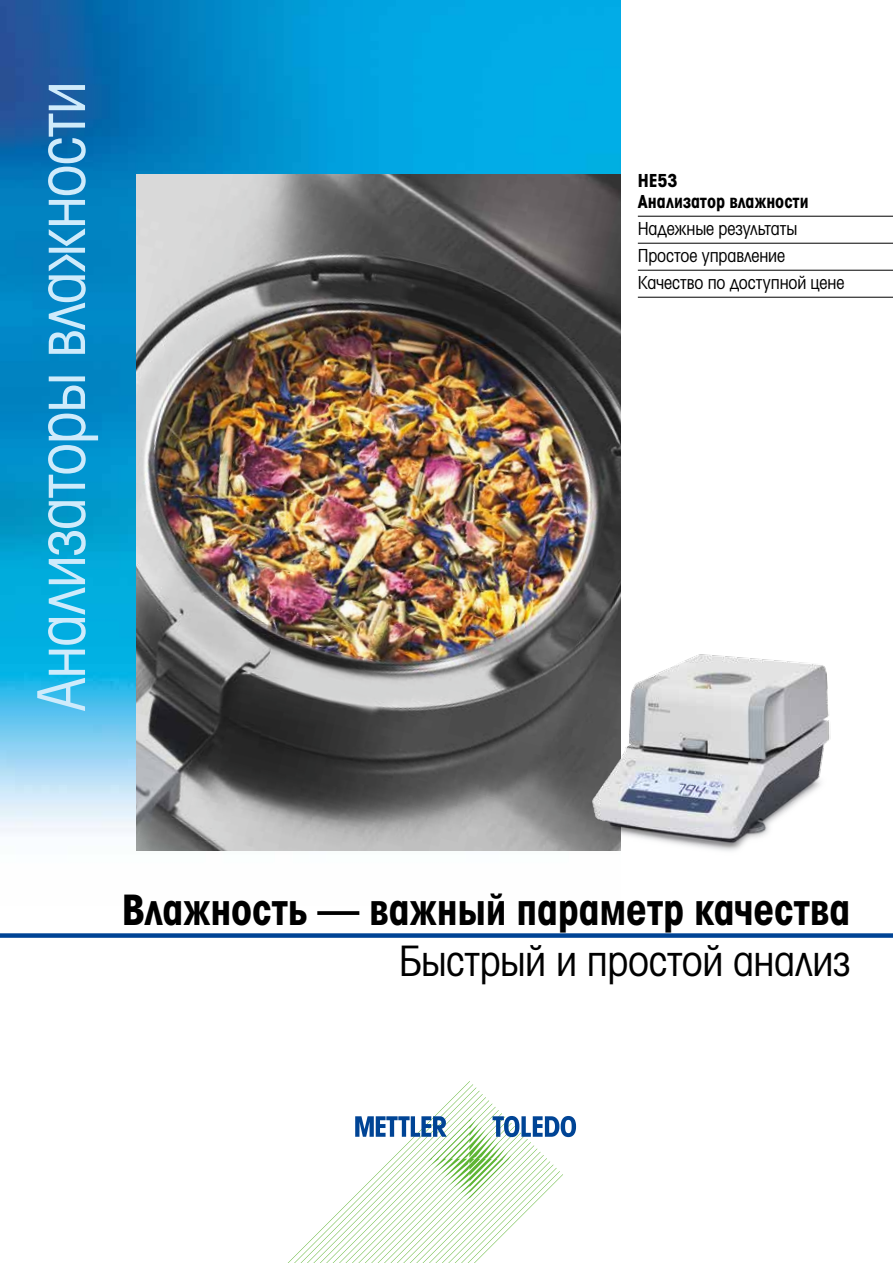
<style>
.page{position:relative;width:893px;height:1263px;background:#fff}
.page>*{position:absolute;margin:0;border:0;box-sizing:border-box;transform-origin:0 0}
.t1{font:66px "Avant Garde Gothic Cd Bk CITC";letter-spacing:-.02em;color:#cfebfb}
.t2{font:42px "Avant Garde Gothic Cd Bd CITC";letter-spacing:-.005em;color:#000}
.t3{font:42px "Avant Garde Gothic Cd Bk CITC";letter-spacing:-.01em;color:#000}
.t4{font:18px/27px "Avant Garde Gothic Cd Bk CITC";letter-spacing:-.005em;color:#000}
.t5{font:18px/21px "Avant Garde Gothic Cd Bd CITC";color:#000}
</style>
<div class="page">
<img style="left:0;top:0;width:621px;height:851px">
<div style="left:0;top:933px;width:893px;height:5px;background:#004495"></div>
<svg style="left:288px;top:1081px;width:288px;height:182px"></svg>
<hr style="left:638px;top:216px;width:255px;height:1px;background:#000">
<hr style="left:638px;top:243px;width:255px;height:1px;background:#000">
<hr style="left:638px;top:270px;width:255px;height:1px;background:#000">
<hr style="left:638px;top:297px;width:255px;height:1px;background:#000">
<img style="left:136px;top:174px;width:485px;height:676px">
<img style="left:549px;top:639px;width:282px;height:212px">
<h1 class="t1" style="left:24px;top:711px;width:631px;rotate:-90deg">Анализаторы влажности</h1>
<p class="t5" style="left:638px;top:170px;width:172px">HE53<br>Анализатор влажности</p>
<p class="t4" style="left:638px;top:215px;width:208px">Надежные результаты<br>Простое управление<br>Качество по доступной цене</p>
<h2 class="t2" style="left:122px;top:886px;width:730px">Влажность — важный параметр качества</h2>
<h2 class="t3" style="left:399px;top:937px;width:453px">Быстрый и простой анализ</h2>
</div>
